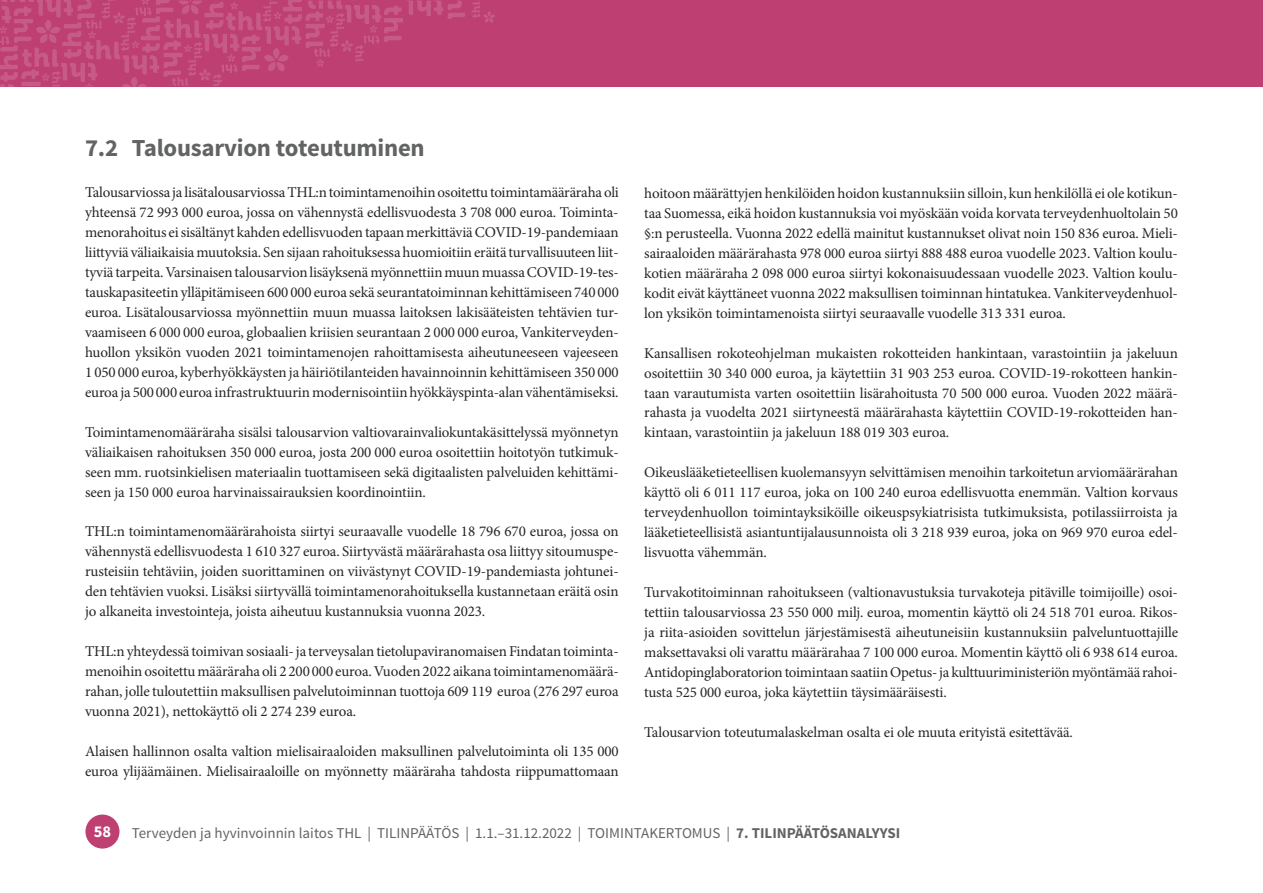
<style>
.page{position:relative;width:1263px;height:893px;background:#fff}
.page>*{position:absolute;margin:0;border:0;box-sizing:border-box;transform-origin:0 0}
.Otsikko_1_1{font:700 24.45px "Source Sans Pro";letter-spacing:-.01em;color:#626463}
.t1{font:700 16.5px "Source Sans Pro";color:#fff}
.Leipä{font:15px/20px "Minion Pro";letter-spacing:-.01em;color:#252523;text-align:justify}
.t2{font:15px "Source Sans Pro";color:#626463}
.s1{font-weight:700}
</style>
<div class="page">
<div style="left:85px;top:814px;width:34px;height:35px;background:#be3f72;border-radius:50%"></div>
<div style="left:0;top:0;width:1262px;height:86px;background:#be3f72"></div>
<svg style="left:0;top:1px;width:495px;height:85px"></svg>
<h3 class="Otsikko_1_1" style="left:85px;top:133px;width:341px">7.2 Talousarvion toteutuminen</h3>
<p class="Leipä" style="left:85px;top:183px;width:535px;text-align:left">Talousarviossa ja lisätalousarviossa THL:n toimintamenoihin osoitettu toimintamääräraha oli yhteensä 72 993 000 euroa, jossa on vähennystä edellisvuodesta 3 708 000 euroa. Toiminta&shy;menorahoitus ei sisältänyt kahden edellisvuoden tapaan merkittäviä COVID-19-pandemiaan liittyviä väliaikaisia muutoksia. Sen sijaan rahoituksessa huomioitiin eräitä turvallisuuteen liit&shy;tyviä tarpeita. Varsinaisen talousarvion lisäyksenä myönnettiin muun muassa COVID-19-tes&shy;tauskapasiteetin ylläpitämiseen 600 000 euroa sekä seurantatoiminnan kehittämiseen 740 000 euroa. Lisätalousarviossa myönnettiin muun muassa laitoksen lakisääteisten tehtävien tur&shy;vaamiseen 6 000 000 euroa, globaalien kriisien seurantaan 2 000 000 euroa, Vankiterveyden&shy;huollon yksikön vuoden 2021 toimintamenojen rahoittamisesta aiheutuneeseen vajeeseen 1 050 000 euroa, kyberhyökkäysten ja häiriötilanteiden havainnoinnin kehittämiseen 350 000 euroa ja 500 000 euroa infrastruktuurin modernisointiin hyökkäyspinta-alan vähentämiseksi.</p>
<p class="Leipä" style="left:85px;top:422px;width:535px">Toimintamenomääräraha sisälsi talousarvion valtiovarainvaliokuntakäsittelyssä myönnetyn väliaikaisen rahoituksen 350 000 euroa, josta 200 000 euroa osoitettiin hoitotyön tutkimuk&shy;seen mm. ruotsinkielisen materiaalin tuottamiseen sekä digitaalisten palveluiden kehittämi&shy;seen ja 150 000 euroa harvinaissairauksien koordinointiin.</p>
<p class="Leipä" style="left:85px;top:522px;width:535px">THL:n toimintamenomäärärahoista siirtyi seuraavalle vuodelle 18 796 670 euroa, jossa on vähennystä edellisvuodesta 1 610 327 euroa. Siirtyvästä määrärahasta osa liittyy sitoumuspe&shy;rusteisiin tehtäviin, joiden suorittaminen on viivästynyt COVID-19-pandemiasta johtunei&shy;den tehtävien vuoksi. Lisäksi siirtyvällä toimintamenorahoituksella kustannetaan eräitä osin jo alkaneita investointeja, joista aiheutuu kustannuksia vuonna 2023.</p>
<p class="Leipä" style="left:85px;top:641px;width:535px">THL:n yhteydessä toimivan sosiaali- ja terveysalan tietolupaviranomaisen Findatan toiminta&shy;menoihin osoitettu määräraha oli 2 200 000 euroa. Vuoden 2022 aikana toimintamenomäärä&shy;rahan, jolle tuloutettiin maksullisen palvelutoiminnan tuottoja 609 119 euroa (276 297 euroa vuonna 2021), nettokäyttö oli 2 274 239 euroa.</p>
<p class="Leipä" style="left:85px;top:741px;width:535px">Alaisen hallinnon osalta valtion mielisairaaloiden maksullinen palvelutoiminta oli 135 000 euroa ylijäämäinen. Mielisairaaloille on myönnetty määräraha tahdosta riippumattomaan</p>
<p class="Leipä" style="left:644px;top:183px;width:535px">hoitoon määrättyjen henkilöiden hoidon kustannuksiin silloin, kun henkilöllä ei ole kotikun&shy;taa Suomessa, eikä hoidon kustannuksia voi myöskään voida korvata terveydenhuoltolain 50 §:n perusteella. Vuonna 2022 edellä mainitut kustannukset olivat noin 150 836 euroa. Mieli&shy;sairaaloiden määrärahasta 978 000 euroa siirtyi 888 488 euroa vuodelle 2023. Valtion koulu&shy;kotien määräraha 2 098 000 euroa siirtyi kokonaisuudessaan vuodelle 2023. Valtion koulu&shy;kodit eivät käyttäneet vuonna 2022 maksullisen toiminnan hintatukea. Vankiterveydenhuol&shy;lon yksikön toimintamenoista siirtyi seuraavalle vuodelle 313 331 euroa.</p>
<p class="Leipä" style="left:644px;top:343px;width:535px;text-align:left">Kansallisen rokoteohjelman mukaisten rokotteiden hankintaan, varastointiin ja jakeluun osoitettiin 30 340 000 euroa, ja käytettiin 31 903 253 euroa. COVID-19-rokotteen hankin&shy;taan varautumista varten osoitettiin lisärahoitusta 70 500 000 euroa. Vuoden 2022 määrä&shy;rahasta ja vuodelta 2021 siirtyneestä määrärahasta käytettiin COVID-19-rokotteiden han&shy;kintaan, varastointiin ja jakeluun 188 019 303 euroa.</p>
<p class="Leipä" style="left:644px;top:463px;width:535px">Oikeuslääketieteellisen kuolemansyyn selvittämisen menoihin tarkoitetun arviomäärärahan käyttö oli 6 011 117 euroa, joka on 100 240 euroa edellisvuotta enemmän. Valtion korvaus terveydenhuollon toimintayksiköille oikeuspsykiatrisista tutkimuksista, potilassiirroista ja lääketieteellisistä asiantuntijalausunnoista oli 3 218 939 euroa, joka on 969 970 euroa edel&shy;lisvuotta vähemmän.</p>
<p class="Leipä" style="left:644px;top:582px;width:535px">Turvakotitoiminnan rahoitukseen (valtionavustuksia turvakoteja pitäville toimijoille) osoi&shy;tettiin talousarviossa 23 550 000 milj. euroa, momentin käyttö oli 24 518 701 euroa. Rikos&shy;ja riita-asioiden sovittelun järjestämisestä aiheutuneisiin kustannuksiin palveluntuottajille maksettavaksi oli varattu määrärahaa 7 100 000 euroa. Momentin käyttö oli 6 938 614 euroa.<br>Antidopinglaboratorion toimintaan saatiin Opetus- ja kulttuuriministeriön myöntämää rahoi&shy;tusta 525 000 euroa, joka käytettiin täysimääräisesti.</p>
<p class="Leipä" style="left:644px;top:722px;width:430px">Talousarvion toteutumalaskelman osalta ei ole muuta erityistä esitettävää.</p>
<p class="t1" style="left:94px;top:821px;width:19px">58</p>
<p class="t2" style="left:132px;top:823px;width:770px">Terveyden ja hyvinvoinnin laitos THL | TILINPÄÄTÖS | 1.1.–31.12.2022 | TOIMINTAKERTOMUS | <span class="s1">7. TILINPÄÄTÖSANALYYSI</span></p>
</div>
